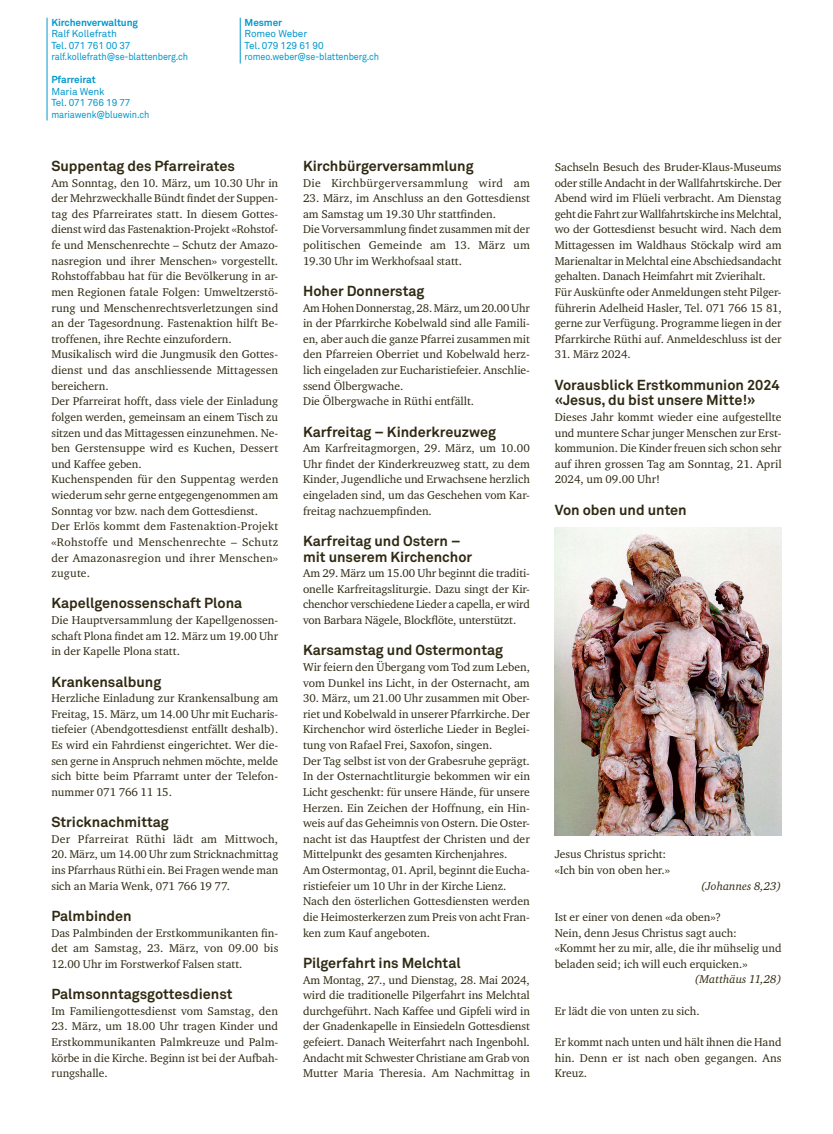
<style>
.page{position:relative;width:833px;height:1134px;background:#fff}
.page>*{position:absolute;margin:0;border:0;box-sizing:border-box;transform-origin:0 0}
.t1{font:700 14.38px/15.6px "Akkurat Std";color:#2f2912}
.t2{font:11.5px/15.6px "Charter ITC";color:#2f2912;text-align:justify}
.t3{font:11.5px "Charter ITC";letter-spacing:.02em;color:#2f2912}
.t4{font:11.5px "Charter ITC";letter-spacing:.03em;color:#2f2912}
.t5{font:italic 11.5px "Charter ITC";color:#2f2912}
.t6{font:10px/11.5px "Akkurat Std";letter-spacing:-.01em;color:#0098cd}
.t7{font:700 10px "Akkurat Std";letter-spacing:-.01em;color:#0098cd}
</style>
<div class="page">
<hr style="left:240px;top:18px;width:1px;height:46px;background:#0098cd">
<hr style="left:47px;top:18px;width:1px;height:102px;background:#0098cd">
<img style="left:555px;top:528px;width:226px;height:307px">
<p class="t7" style="left:51px;top:16px;width:88px">Kirchenverwaltung</p>
<p class="t6" style="left:51px;top:28px;width:138px">Ralf Kollefrath<br>Tel. 071 761 00 37 ralf.kollefrath@se-blattenberg.ch</p>
<p class="t7" style="left:51px;top:73px;width:46px">Pfarreirat</p>
<p class="t6" style="left:51px;top:86px;width:99px">Maria Wenk<br>Tel. 071 766 19 77 mariawenk@bluewin.ch</p>
<p class="t7" style="left:245px;top:16px;width:39px">Mesmer</p>
<p class="t6" style="left:245px;top:28px;width:136px">Romeo Weber<br>Tel. 079 129 61 90 romeo.weber@se-blattenberg.ch</p>
<p class="t1" style="left:51px;top:158px;width:185px">Suppentag des Pfarreirates</p>
<p class="t2" style="left:51px;top:175px;width:228px;text-align:left">Am Sonntag, den 10. März, um 10.30 Uhr in der Mehrzweckhalle Bündt findet der Suppen&shy;tag des Pfarreirates statt. In diesem Gottes&shy;dienst wird das Fastenaktion-Projekt «Rohstof&shy;fe und Menschenrechte – Schutz der Amazo&shy;nasregion und ihrer Menschen» vorgestellt.<br>Rohstoffabbau hat für die Bevölkerung in ar&shy;men Regionen fatale Folgen: Umweltzerstö&shy;rung und Menschenrechtsverletzungen sind an der Tagesordnung. Fastenaktion hilft Be&shy;troffenen, ihre Rechte einzufordern.<br>Musikalisch wird die Jungmusik den Gottes&shy;dienst und das anschliessende Mittagessen bereichern.<br>Der Pfarreirat hofft, dass viele der Einladung folgen werden, gemeinsam an einem Tisch zu sitzen und das Mittagessen einzunehmen. Ne&shy;ben Gerstensuppe wird es Kuchen, Dessert und Kaffee geben.<br>Kuchenspenden für den Suppentag werden wiederum sehr gerne entgegengenommen am Sonntag vor bzw. nach dem Gottesdienst.<br>Der Erlös kommt dem Fastenaktion-Projekt «Rohstoffe und Menschenrechte – Schutz der Amazonasregion und ihrer Menschen» zugute.</p>
<p class="t1" style="left:51px;top:596px;width:192px">Kapellgenossenschaft Plona</p>
<p class="t2" style="left:51px;top:612px;width:228px">Die Hauptversammlung der Kapellgenossen&shy;schaft Plona findet am 12. März um 19.00 Uhr in der Kapelle Plona statt.</p>
<p class="t1" style="left:51px;top:674px;width:111px">Krankensalbung</p>
<p class="t2" style="left:51px;top:690px;width:228px">Herzliche Einladung zur Krankensalbung am Freitag, 15. März, um 14.00 Uhr mit Eucharis&shy;tiefeier (Abendgottesdienst entfällt deshalb).<br>Es wird ein Fahrdienst eingerichtet. Wer die&shy;sen gerne in Anspruch nehmen möchte, melde sich bitte beim Pfarramt unter der Telefon&shy;nummer 071 766 11 15.</p>
<p class="t1" style="left:51px;top:814px;width:119px">Stricknachmittag</p>
<p class="t3" style="left:51px;top:832px;width:228px">Der Pfarreirat Rüthi lädt am Mittwoch,</p>
<p class="t2" style="left:51px;top:847px;width:228px">20. März, um 14.00 Uhr zum Stricknachmittag ins Pfarrhaus Rüthi ein. Bei Fragen wende man sich an Maria Wenk, 071 766 19 77.</p>
<p class="t1" style="left:51px;top:908px;width:82px">Palmbinden</p>
<p class="t2" style="left:51px;top:925px;width:228px">Das Palmbinden der Erstkommunikanten fin&shy;det am Samstag, 23. März, von 09.00 bis 12.00 Uhr im Forstwerkof Falsen statt.</p>
<p class="t1" style="left:51px;top:986px;width:183px">Palmsonntagsgottesdienst</p>
<p class="t2" style="left:51px;top:1003px;width:228px">Im Familiengottesdienst vom Samstag, den</p>
<p class="t2" style="left:51px;top:1019px;width:228px">23. März, um 18.00 Uhr tragen Kinder und Erstkommunikanten Palmkreuze und Palm&shy;körbe in die Kirche. Beginn ist bei der Aufbah&shy;rungshalle.</p>
<p class="t1" style="left:303px;top:158px;width:172px">Kirchbürgerversammlung</p>
<p class="t4" style="left:303px;top:175px;width:228px">Die Kirchbürgerversammlung wird am</p>
<p class="t2" style="left:303px;top:190px;width:228px;text-align:left">23. März, im Anschluss an den Gottesdienst am Samstag um 19.30 Uhr stattfinden.<br>Die Vorversammlung findet zusammen mit der politischen Gemeinde am 13. März um 19.30 Uhr im Werkhofsaal statt.</p>
<p class="t1" style="left:303px;top:283px;width:123px">Hoher Donnerstag</p>
<p class="t2" style="left:303px;top:300px;width:228px;text-align:left">Am Hohen Donnerstag, 28. März, um 20.00 Uhr in der Pfarrkirche Kobelwald sind alle Famili&shy;en, aber auch die ganze Pfarrei zusammen mit den Pfarreien Oberriet und Kobelwald herz&shy;lich eingeladen zur Eucharistiefeier. Anschlie&shy;ssend Ölbergwache.<br>Die Ölbergwache in Rüthi entfällt.</p>
<p class="t1" style="left:303px;top:424px;width:195px">Karfreitag – Kinderkreuzweg</p>
<p class="t2" style="left:303px;top:440px;width:228px">Am Karfreitagmorgen, 29. März, um 10.00<br>Uhr findet der Kinderkreuzweg statt, zu dem Kinder, Jugendliche und Erwachsene herzlich eingeladen sind, um das Geschehen vom Kar&shy;freitag nachzuempfinden.</p>
<p class="t1" style="left:303px;top:533px;width:171px">Karfreitag und Ostern – mit unserem Kirchenchor</p>
<p class="t2" style="left:303px;top:565px;width:228px">Am 29. März um 15.00 Uhr beginnt die traditi&shy;onelle Karfreitagsliturgie. Dazu singt der Kir&shy;chenchor verschiedene Lieder a capella, er wird von Barbara Nägele, Blockflöte, unterstützt.</p>
<p class="t1" style="left:303px;top:643px;width:201px">Karsamstag und Ostermontag</p>
<p class="t2" style="left:303px;top:659px;width:228px">Wir feiern den Übergang vom Tod zum Leben, vom Dunkel ins Licht, in der Osternacht, am</p>
<p class="t2" style="left:303px;top:690px;width:228px;text-align:left">30. März, um 21.00 Uhr zusammen mit Ober&shy;riet und Kobelwald in unserer Pfarrkirche. Der Kirchenchor wird österliche Lieder in Beglei&shy;tung von Rafael Frei, Saxofon, singen.<br>Der Tag selbst ist von der Grabesruhe geprägt.<br>In der Osternachtliturgie bekommen wir ein Licht geschenkt: für unsere Hände, für unsere Herzen. Ein Zeichen der Hoffnung, ein Hin&shy;weis auf das Geheimnis von Ostern. Die Oster&shy;nacht ist das Hauptfest der Christen und der Mittelpunkt des gesamten Kirchenjahres.<br>Am Ostermontag, 01. April, beginnt die Eucha&shy;ristiefeier um 10 Uhr in der Kirche Lienz.<br>Nach den österlichen Gottesdiensten werden die Heimosterkerzen zum Preis von acht Fran&shy;ken zum Kauf angeboten.</p>
<p class="t1" style="left:303px;top:955px;width:159px">Pilgerfahrt ins Melchtal</p>
<p class="t2" style="left:303px;top:972px;width:228px">Am Montag, 27., und Dienstag, 28. Mai 2024, wird die traditionelle Pilgerfahrt ins Melchtal durchgeführt. Nach Kaffee und Gipfeli wird in der Gnadenkapelle in Einsiedeln Gottesdienst gefeiert. Danach Weiterfahrt nach Ingenbohl.<br>Andacht mit Schwester Christiane am Grab von Mutter Maria Theresia. Am Nachmittag in</p>
<p class="t2" style="left:555px;top:159px;width:228px;text-align:left">Sachseln Besuch des Bruder-Klaus-Museums oder stille Andacht in der Wallfahrtskirche. Der Abend wird im Flüeli verbracht. Am Dienstag geht die Fahrt zur Wallfahrtskirche ins Melchtal, wo der Gottesdienst besucht wird. Nach dem Mittagessen im Waldhaus Stöckalp wird am Marienaltar in Melchtal eine Abschiedsandacht gehalten. Danach Heimfahrt mit Zvierihalt.<br>Für Auskünfte oder Anmeldungen steht Pilger&shy;führerin Adelheid Hasler, Tel. 071 766 15 81, gerne zur Verfügung. Programme liegen in der Pfarrkirche Rüthi auf. Anmeldeschluss ist der</p>
<p class="t2" style="left:555px;top:347px;width:77px">31. März 2024.</p>
<p class="t1" style="left:555px;top:377px;width:226px">Vorausblick Erstkommunion 2024 «Jesus, du bist unsere Mitte!»</p>
<p class="t2" style="left:555px;top:409px;width:228px">Dieses Jahr kommt wieder eine aufgestellte und muntere Schar junger Menschen zur Erst&shy;kommunion. Die Kinder freuen sich schon sehr auf ihren grossen Tag am Sonntag, 21. April 2024, um 09.00 Uhr!</p>
<p class="t1" style="left:555px;top:502px;width:134px">Von oben und unten</p>
<p class="t2" style="left:555px;top:847px;width:117px">Jesus Christus spricht: «Ich bin von oben her.»</p>
<p class="t5" style="left:701px;top:879px;width:82px">(Johannes 8,23)</p>
<p class="t2" style="left:555px;top:909px;width:228px;text-align:left">Ist er einer von denen «da oben»?<br>Nein, denn Jesus Christus sagt auch:<br>«Kommt her zu mir, alle, die ihr mühselig und beladen seid; ich will euch erquicken.»</p>
<p class="t5" style="left:694px;top:972px;width:88px">(Matthäus 11,28)</p>
<p class="t2" style="left:555px;top:1003px;width:146px">Er lädt die von unten zu sich.</p>
<p class="t2" style="left:555px;top:1034px;width:228px">Er kommt nach unten und hält ihnen die Hand hin. Denn er ist nach oben gegangen. Ans Kreuz.</p>
</div>
